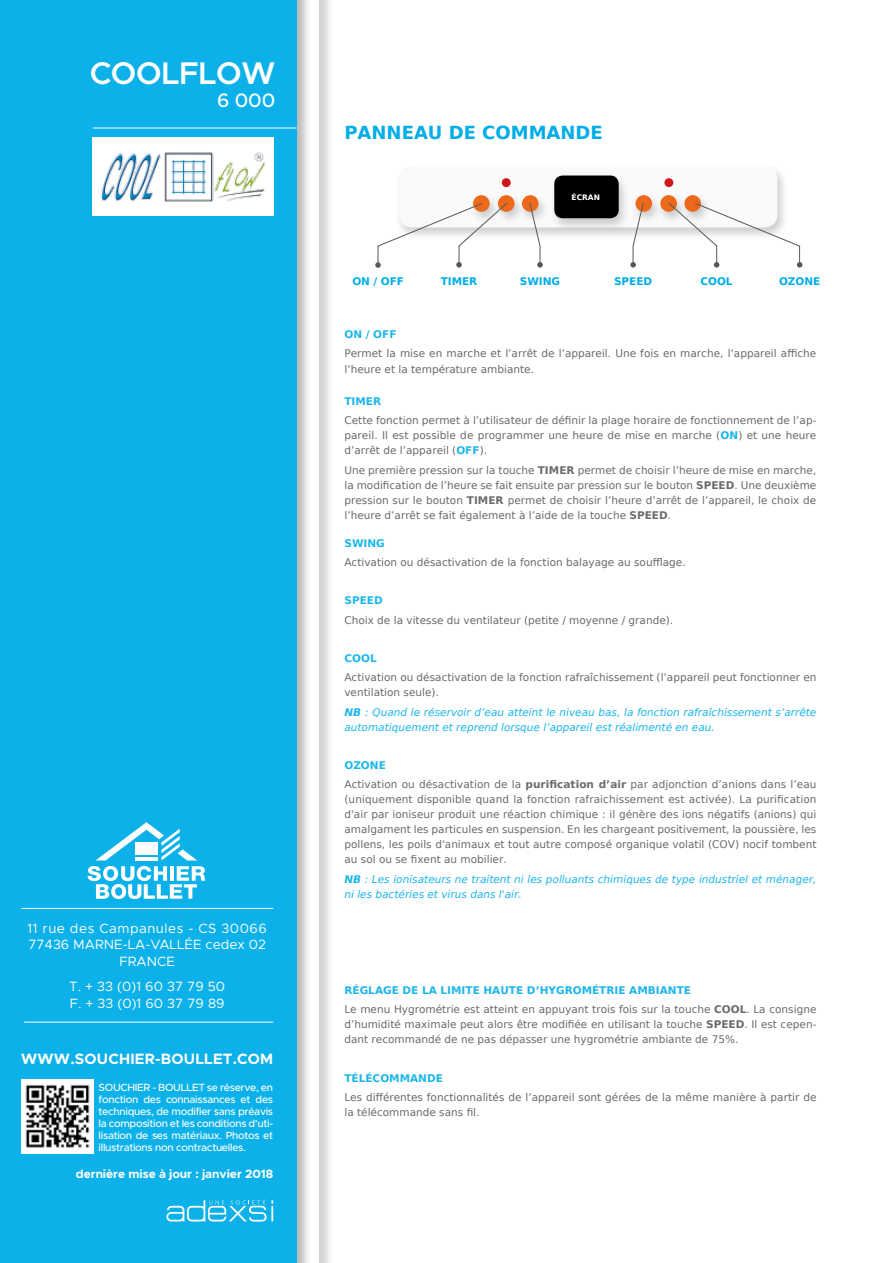
<style>
.page{position:relative;width:893px;height:1263px;background:#fff}
.page>*{position:absolute;margin:0;border:0;box-sizing:border-box;transform-origin:0 0}
.t1{font:600 31.5px "Metropolis";letter-spacing:-.01em;color:#fff}
.t2{font:500 19.5px "Metropolis";color:#fff}
.t3{font:700 18px "DejaVu Sans";color:#00ade8}
.t4{font:700 15px "Metropolis";letter-spacing:.015em;color:#fff}
.t5{font:13.5px/16.2px "Metropolis";letter-spacing:.005em;color:#fff;text-align:center}
.t6{font:700 12px "Metropolis";letter-spacing:-.005em;color:#fff}
.t7{font:10.5px/15px "DejaVu Sans";color:#6b6b6a}
.t8{font:italic 10.5px/15px "DejaVu Sans";color:#1cb6eb}
.t9{font:500 10.5px/12px "Metropolis";letter-spacing:-.03em;color:#fff;text-align:justify}
.t10{font:700 10.5px "DejaVu Sans";color:#1cb6eb}
.t11{font:700 10.5px "DejaVu Sans";letter-spacing:-.005em;color:#00ade8}
.t12{font:700 7.5px "DejaVu Sans";color:#fff}
.s1{font-weight:700;color:#1cb6eb}
.s2{font-weight:700}
</style>
<div class="page">
<div style="left:0;top:0;width:334px;height:1263px;background:#878787;opacity:.4"></div>
<div style="left:0;top:0;width:319px;height:1263px;background:#fff"></div>
<div style="left:0;top:0;width:312px;height:1263px;background:#878787;opacity:.6"></div>
<div style="left:0;top:0;width:297px;height:1263px;background:#0db1e9"></div>
<svg style="left:166px;top:1199px;width:107px;height:22px"></svg>
<hr style="left:93px;top:128px;width:204px;height:1px;background:#fff">
<img style="left:21px;top:1079px;width:73px;height:74px">
<img style="left:93px;top:138px;width:181px;height:78px">
<hr style="left:21px;top:908px;width:252px;height:1px;background:#fff">
<hr style="left:24px;top:1022px;width:249px;height:1px;background:#fff">
<svg style="left:88px;top:866px;width:117px;height:33px"></svg>
<svg style="left:96px;top:822px;width:101px;height:38px"></svg>
<div style="left:394px;top:163px;width:395px;height:78px;background:#000;opacity:.2"></div>
<div style="left:399px;top:166px;width:378px;height:61px;background:#fafafa;border-radius:13px"></div>
<div style="left:469px;top:193px;width:31px;height:32px;background:#000;opacity:.2"></div>
<div style="left:473px;top:195px;width:17px;height:17px;background:#ec691c;border-radius:50%"></div>
<div style="left:631px;top:193px;width:32px;height:32px;background:#000;opacity:.2"></div>
<div style="left:635px;top:195px;width:17px;height:17px;background:#ec691c;border-radius:50%"></div>
<div style="left:493px;top:193px;width:32px;height:32px;background:#000;opacity:.2"></div>
<div style="left:498px;top:195px;width:16px;height:17px;background:#ec691c;border-radius:50%"></div>
<div style="left:656px;top:193px;width:32px;height:32px;background:#000;opacity:.2"></div>
<div style="left:660px;top:195px;width:17px;height:17px;background:#ec691c;border-radius:50%"></div>
<div style="left:502px;top:178px;width:9px;height:9px;background:#cd171a;border-radius:50%"></div>
<div style="left:664px;top:178px;width:9px;height:9px;background:#cd171a;border-radius:50%"></div>
<div style="left:517px;top:193px;width:32px;height:32px;background:#000;opacity:.2"></div>
<div style="left:522px;top:195px;width:17px;height:17px;background:#ec691c;border-radius:50%"></div>
<div style="left:680px;top:193px;width:32px;height:32px;background:#000;opacity:.2"></div>
<div style="left:684px;top:195px;width:17px;height:17px;background:#ec691c;border-radius:50%"></div>
<svg style="left:375px;top:202px;width:133px;height:66px"></svg>
<svg style="left:529px;top:202px;width:14px;height:66px"></svg>
<svg style="left:668px;top:202px;width:134px;height:66px"></svg>
<svg style="left:630px;top:202px;width:14px;height:66px"></svg>
<div style="left:549px;top:173px;width:81px;height:59px;background:#000;opacity:.2"></div>
<div style="left:554px;top:176px;width:65px;height:42px;background:#000;border-radius:9px"></div>
<h1 class="t1" style="left:90px;top:54px;width:187px">COOLFLOW</h1>
<h2 class="t2" style="left:217px;top:88px;width:60px">6 000</h2>
<p class="t5" style="left:28px;top:920px;width:241px">11 rue des Campanules - CS 30066<br>77436 MARNE-LA-VALLÉE cedex 02<br>FRANCE</p>
<p class="t5" style="left:69px;top:978px;width:158px;text-align:left">T. + 33 (0)1 60 37 79 50<br>F. + 33 (0)1 60 37 79 89</p>
<h3 class="t4" style="left:21px;top:1050px;width:253px">WWW.SOUCHIER-BOULLET.COM</h3>
<p class="t9" style="left:99px;top:1080px;width:176px">SOUCHIER - BOULLET se réserve, en fonction des connaissances et des techniques, de modifier sans préavis la composition et les conditions d’uti&shy;lisation de ses matériaux. Photos et illustrations non contractuelles.</p>
<p class="t6" style="left:76px;top:1166px;width:199px">dernière mise à jour : janvier 2018</p>
<h3 class="t3" style="left:344px;top:118px;width:260px">PANNEAU DE COMMANDE</h3>
<p class="t12" style="left:572px;top:191px;width:30px">ÉCRAN</p>
<p class="t11" style="left:352px;top:272px;width:53px">ON / OFF</p>
<p class="t11" style="left:441px;top:272px;width:38px">TIMER</p>
<p class="t11" style="left:520px;top:272px;width:42px">SWING</p>
<p class="t11" style="left:614px;top:272px;width:40px">SPEED</p>
<p class="t11" style="left:701px;top:272px;width:34px">COOL</p>
<p class="t11" style="left:779px;top:272px;width:43px">OZONE</p>
<p class="t10" style="left:344px;top:326px;width:54px">ON / OFF</p>
<p class="t7" style="left:344px;top:346px;width:473px">Permet la mise en marche et l’arrêt de l’appareil. Une fois en marche, l’appareil affiche l’heure et la température ambiante.</p>
<p class="t10" style="left:344px;top:393px;width:38px">TIMER</p>
<p class="t7" style="left:344px;top:412px;width:473px;text-align:justify">Cette fonction permet à l’utilisateur de définir la plage horaire de fonctionnement de l’ap&shy;pareil. Il est possible de programmer une heure de mise en marche (<span class="s1">ON</span>) et une heure d’arrêt de l’appareil (<span class="s1">OFF</span>).</p>
<p class="t7" style="left:344px;top:462px;width:473px;text-align:justify">Une première pression sur la touche <span class="s2">TIMER</span> permet de choisir l’heure de mise en marche, la modification de l’heure se fait ensuite par pression sur le bouton <span class="s2">SPEED</span>. Une deuxième pression sur le bouton <span class="s2">TIMER</span> permet de choisir l’heure d’arrêt de l’appareil, le choix de l’heure d’arrêt se fait également à l’aide de la touche <span class="s2">SPEED</span>.</p>
<p class="t10" style="left:344px;top:534px;width:42px">SWING</p>
<p class="t7" style="left:344px;top:554px;width:343px">Activation ou désactivation de la fonction balayage au soufflage.</p>
<p class="t10" style="left:344px;top:592px;width:40px">SPEED</p>
<p class="t7" style="left:344px;top:612px;width:330px">Choix de la vitesse du ventilateur (petite / moyenne / grande).</p>
<p class="t10" style="left:344px;top:650px;width:34px">COOL</p>
<p class="t7" style="left:344px;top:670px;width:473px">Activation ou désactivation de la fonction rafraîchissement (l’appareil peut fonctionner en ventilation seule).</p>
<p class="t8" style="left:344px;top:704px;width:473px"><span class="s2">NB</span> : Quand le réservoir d’eau atteint le niveau bas, la fonction rafraîchissement s’arrête automatiquement et reprend lorsque l’appareil est réalimenté en eau.</p>
<p class="t7" style="left:344px;top:755px;width:474px;line-height:19.2px"><span class="s1">OZONE<br></span>Activation ou désactivation de la <span class="s2">purification d’air</span> par adjonction d’anions dans l’eau</p>
<p class="t7" style="left:344px;top:792px;width:474px;text-align:justify">(uniquement disponible quand la fonction rafraichissement est activée). La purification d'air par ioniseur produit une réaction chimique : il génère des ions négatifs (anions) qui amalgament les particules en suspension. En les chargeant positivement, la poussière, les pollens, les poils d'animaux et tout autre composé organique volatil (COV) nocif tombent au sol ou se fixent au mobilier.</p>
<p class="t8" style="left:344px;top:871px;width:473px"><span class="s2">NB</span> : Les ionisateurs ne traitent ni les polluants chimiques de type industriel et ménager, ni les bactéries et virus dans l'air.</p>
<p class="t7" style="left:344px;top:980px;width:473px;line-height:19.2px"><span class="s1">RÉGLAGE DE LA LIMITE HAUTE D’HYGROMÉTRIE AMBIANTE<br></span>Le menu Hygrométrie est atteint en appuyant trois fois sur la touche <span class="s2">COOL</span>. La consigne</p>
<p class="t7" style="left:344px;top:1016px;width:473px">d’humidité maximale peut alors être modifiée en utilisant la touche <span class="s2">SPEED</span>. Il est cepen&shy;dant recommandé de ne pas dépasser une hygrométrie ambiante de 75%.</p>
<p class="t10" style="left:344px;top:1069px;width:100px">TÉLÉCOMMANDE</p>
<p class="t7" style="left:344px;top:1089px;width:473px">Les différentes fonctionnalités de l’appareil sont gérées de la même manière à partir de la télécommande sans fil.</p>
</div>
